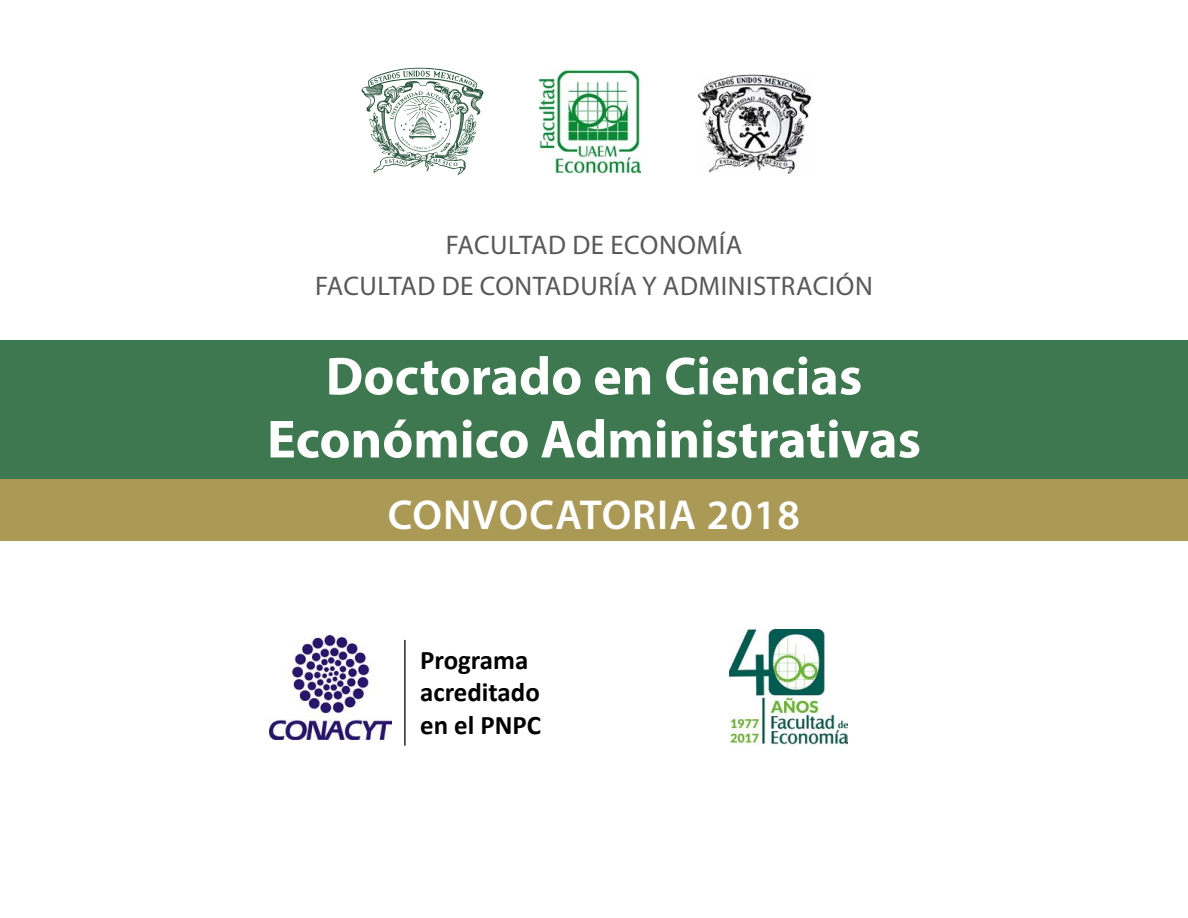
<style>
.page{position:relative;width:1188px;height:918px;background:#fff}
.page>*{position:absolute;margin:0;border:0;box-sizing:border-box;transform-origin:0 0}
.t1{font:700 54px/63px "Myriad Pro";color:#fff;text-align:center}
.t2{font:600 42px "Myriad Pro";letter-spacing:.025em;color:#fff}
.t3{font:27px/41.1px "Myriad Pro";letter-spacing:.02em;color:#595959;text-align:center}
.t4{font:700 26.85px/32.2px "Calibri";color:#000}
</style>
<div class="page">
<div style="left:0;top:341px;width:1188px;height:138px;background:#3d7850"></div>
<div style="left:0;top:479px;width:1188px;height:62px;background:#ab9956"></div>
<img style="left:729px;top:629px;width:118px;height:117px">
<svg style="left:361px;top:67px;width:122px;height:108px"></svg>
<img style="left:540px;top:69px;width:100px;height:106px">
<img style="left:698px;top:74px;width:114px;height:100px">
<img style="left:269px;top:635px;width:123px;height:105px">
<hr style="left:404px;top:640px;width:2px;height:106px;background:#000">
<p class="t3" style="left:315px;top:224px;width:559px">FACULTAD DE ECONOMÍA<br>FACULTAD DE CONTADURÍA Y ADMINISTRACIÓN</p>
<h1 class="t1" style="left:267px;top:343px;width:655px">Doctorado en Ciencias<br>Económico Administrativas</h1>
<h2 class="t2" style="left:388px;top:488px;width:414px">CONVOCATORIA 2018</h2>
<p class="t4" style="left:420px;top:644px;width:122px">Programa acreditado en el PNPC</p>
</div>
